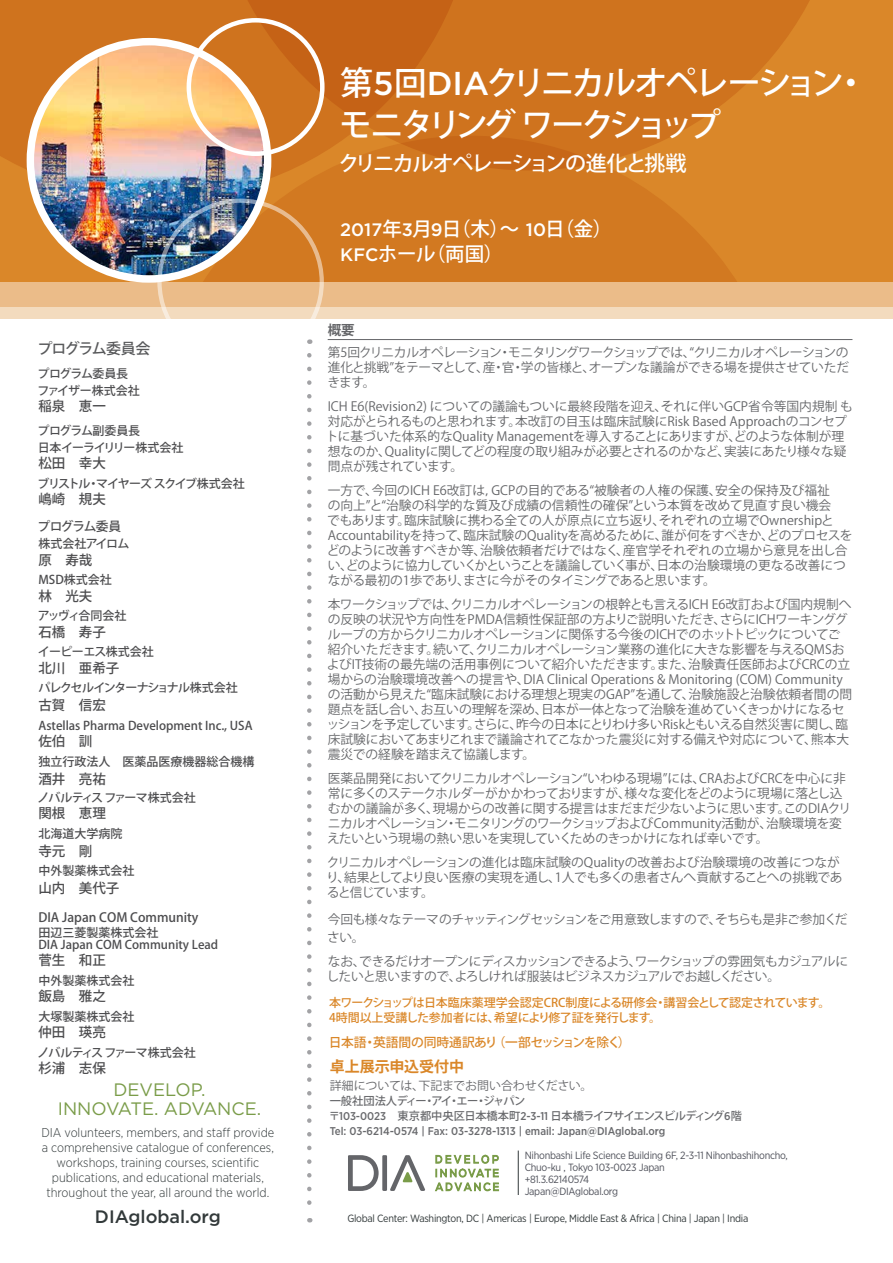
<style>
.page{position:relative;width:893px;height:1263px;background:#fff}
.page>*{position:absolute;margin:0;border:0;box-sizing:border-box;transform-origin:0 0}
.t1{font:500 33px/42px "Koz Go Pro";letter-spacing:-.115em;color:#fff}
.t2{font:500 21px "Koz Go Pro";letter-spacing:-.07em;color:#fff}
.t3{font:500 19.5px/25.5px "Koz Go Pro";color:#fff}
.t4{font:18px/19.5px "Gotham";color:#7a9c49;text-align:center}
.t5{font:500 18px "Gotham";color:#32393a}
.t6{font:700 15px "Koz Go Pro";color:#da8729}
.t7{font:500 15px "Koz Go Pro";letter-spacing:-.05em;color:#58595b}
.t8{font:500 13.5px "Koz Go Pro";color:#4d4d4f}
.t9{font:700 13.5px "Koz Go Pro";color:#656669}
.t10{font:12.75px/15px "Koz Go Pro";letter-spacing:-.01em;color:#656669}
.t11{font:300 12.75px/15px "Gotham Narrow";color:#32393a;text-align:center}
.t12{font:12.75px/18px "Koz Go Pro";letter-spacing:-.05em;color:#656669}
.t13{font:500 12.75px "Koz Go Pro";letter-spacing:-.035em;color:#da8729}
.t14{font:500 12.75px "Koz Go Pro";color:#4d4d4f}
.t15{font:500 12.75px "Koz Go Pro";letter-spacing:-.07em;color:#4d4d4f}
.t16{font:500 12px/12px "Koz Go Pro";color:#4d4d4f}
.t17{font:500 12px/15px "Koz Go Pro";letter-spacing:-.03em;color:#da8729}
.t18{font:500 12px/16.5px "Koz Go Pro";letter-spacing:-.045em;color:#4d4d4f}
.t19{font:500 12px/16.5px "Koz Go Pro";letter-spacing:-.04em;color:#4d4d4f}
.t20{font:12px "Koz Go Pro";letter-spacing:-.01em;color:#696a6d}
.t21{font:500 12px "Koz Go Pro";letter-spacing:-.1em;color:#4d4d4f}
.t22{font:500 12px "Koz Go Pro";letter-spacing:-.08em;color:#4d4d4f}
.t23{font:500 12px "Koz Go Pro";letter-spacing:-.06em;color:#4d4d4f}
.t24{font:500 12px "Koz Go Pro";letter-spacing:-.14em;color:#4d4d4f}
.t25{font:500 11.25px/15px "Koz Go Pro";letter-spacing:-.04em;color:#696a6d}
.t26{font:500 11.25px "Gotham Narrow";color:#696a6d}
.t27{font:10.5px/12px "Gotham Narrow";letter-spacing:-.025em;color:#50525b}
.t28{font:10.5px "Gotham Narrow";letter-spacing:-.025em;color:#32393a}
.s1{font-family:"Gotham"}
.s2{font-family:"Gotham";font-size:18px}
.s3{font-family:"Gotham Narrow"}
</style>
<div class="page">
<div style="left:0;top:0;width:893px;height:293px;background:#da8729"></div>
<svg style="left:0;top:0;width:211px;height:198px;background:#d17927"></svg>
<svg style="left:211px;top:0;width:599px;height:136px;background:#ce7320"></svg>
<svg style="left:190px;top:136px;width:547px;height:146px;fill:#d27921"></svg>
<div style="left:0;top:282px;width:893px;height:25px;background:#ebbc89"></div>
<div style="left:0;top:308px;width:893px;height:11px;background:#f3dbbe"></div>
<svg style="left:435px;top:1155px;width:65px;height:36px"></svg>
<svg style="left:348px;top:1155px;width:77px;height:36px"></svg>
<hr style="left:518px;top:1150px;width:1px;height:45px;background:#32393a">
<img style="left:30px;top:42px;width:238px;height:237px;border-radius:119px">
<div style="left:27px;top:38px;width:244px;height:245px;border:7px solid #fff;border-radius:50%"></div>
<div style="left:157px;top:199px;width:167px;height:166px;border:4px solid #fff;border-radius:50%"></div>
<svg style="left:307px;top:355px;width:5px;height:867px"></svg>
<div style="left:187px;top:18px;width:138px;height:138px;border:4px solid #fff;border-radius:50%"></div>
<hr style="left:328px;top:339px;width:524px;height:1px;background:#656669">
<h1 class="t1" style="left:339px;top:63px;width:530px">第<span class="s1">5</span>回<span class="s1">DIA</span>クリニカルオペレーション・モニタリング ワークショップ</h1>
<h2 class="t2" style="left:338px;top:150px;width:350px">クリニカルオペレーションの進化と挑戦</h2>
<h3 class="t3" style="left:340px;top:217px;width:274px"><span class="s2">2017</span>年<span class="s2">3</span>月<span class="s2">9</span>日（木）～ <span class="s2">10</span>日（金）<br><span class="s2">KFC</span>ホール（両国）</h3>
<p class="t9" style="left:328px;top:321px;width:28px">概要</p>
<p class="t10" style="left:327px;top:345px;width:523px;text-align:justify">第5回クリニカルオペレーション・モニタリングワークショップでは、“クリニカルオペレーションの進化と挑戦”をテーマとして、産・官・学の皆様と、オープンな議論ができる場を提供させていただきます。</p>
<p class="t10" style="left:326px;top:399px;width:528px">ICH E6(Revision2) についての議論もついに最終段階を迎え、それに伴いGCP省令等国内規制 も対応がとられるものと思われます。本改訂の目玉は臨床試験にRisk Based Approachのコンセプトに基づいた体系的なQuality Managementを導入することにありますが、どのような体制が理想なのか、Qualityに関してどの程度の取り組みが必要とされるのかなど、実装にあたり様々な疑問点が残されています。</p>
<p class="t10" style="left:327px;top:483px;width:528px">一方で、今回のICH E6改訂は，GCPの目的である“被験者の人権の保護、安全の保持及び福祉<br>の向上”と“治験の科学的な質及び成績の信頼性の確保”という本質を改めて見直す良い機会<br>でもあります。臨床試験に携わる全ての人が原点に立ち返り、それぞれの立場でOwnershipとAccountabilityを持って、臨床試験のQualityを高めるために、誰が何をすべきか、どのプロセスをどのように改善すべきか等、治験依頼者だけではなく、産官学それぞれの立場から意見を出し合い、どのように協力していくかということを議論していく事が、日本の治験環境の更なる改善につながる最初の1歩であり、まさに今がそのタイミングであると思います。</p>
<p class="t10" style="left:327px;top:597px;width:527px">本ワークショップでは、クリニカルオペレーションの根幹とも言えるICH E6改訂および国内規制への反映の状況や方向性をPMDA信頼性保証部の方よりご説明いただき、さらにICHワーキンググループの方からクリニカルオペレーションに関係する今後のICHでのホットトピックについてご紹介いただきます。続いて、クリニカルオペレーション業務の進化に大きな影響を与えるQMSおよびIT技術の最先端の活用事例について紹介いただきます。また、治験責任医師およびCRCの立場からの治験環境改善への提言や、DIA Clinical Operations &amp; Monitoring (COM) Communityの活動から見えた“臨床試験における理想と現実のGAP”を通して、治験施設と治験依頼者間の問題点を話し合い、お互いの理解を深め、日本が一体となって治験を進めていくきっかけになるセッションを予定しています。さらに、昨今の日本にとりわけ多いRiskともいえる自然災害に関し、臨床試験においてあまりこれまで議論されてこなかった震災に対する備えや対応について、熊本大震災での経験を踏まえて協議します。</p>
<p class="t10" style="left:327px;top:771px;width:526px">医薬品開発においてクリニカルオペレーション“いわゆる現場”には、CRAおよびCRCを中心に非常に多くのステークホルダーがかかわっておりますが、様々な変化をどのように現場に落とし込むかの議論が多く、現場からの改善に関する提言はまだまだ少ないように思います。このDIAクリニカルオペレーション・モニタリングのワークショップおよびCommunity活動が、治験環境を変えたいという現場の熱い思いを実現していくためのきっかけになれば幸いです。</p>
<p class="t10" style="left:326px;top:855px;width:518px">クリニカルオペレーションの進化は臨床試験のQualityの改善および治験環境の改善につながり、結果としてより良い医療の実現を通し、1人でも多くの患者さんへ貢献することへの挑戦であると信じています。</p>
<p class="t12" style="left:327px;top:910px;width:522px">今回も様々なテーマのチャッティングセッションをご用意致しますので、そちらも是非ご参加ください。</p>
<p class="t12" style="left:326px;top:954px;width:523px;line-height:15px">なお、できるだけオープンにディスカッションできるよう、ワークショップの雰囲気もカジュアルにしたいと思いますので、よろしければ服装はビジネスカジュアルでお越しください。</p>
<p class="t7" style="left:37px;top:339px;width:115px">プログラム委員会</p>
<p class="t19" style="left:38px;top:366px;width:104px">プログラム委員長ファイザー株式会社</p>
<p class="t8" style="left:38px;top:398px;width:69px">稲泉　恵一</p>
<p class="t18" style="left:38px;top:423px;width:147px">プログラム副委員長<br>日本イーライリリー株式会社</p>
<p class="t8" style="left:38px;top:455px;width:69px">松田　幸大</p>
<p class="t21" style="left:38px;top:476px;width:209px">ブリストル・マイヤーズ スクイブ株式会社</p>
<p class="t8" style="left:38px;top:491px;width:69px">嶋崎　規夫</p>
<p class="t15" style="left:38px;top:519px;width:85px">プログラム委員</p>
<p class="t23" style="left:38px;top:536px;width:93px">株式会社アイロム</p>
<p class="t8" style="left:38px;top:551px;width:56px">原　寿哉</p>
<p class="t16" style="left:38px;top:574px;width:75px">MSD株式会社</p>
<p class="t8" style="left:38px;top:587px;width:56px">林　光夫</p>
<p class="t24" style="left:38px;top:608px;width:90px">アッヴィ合同会社</p>
<p class="t8" style="left:38px;top:623px;width:69px">石橋　寿子</p>
<p class="t19" style="left:38px;top:644px;width:117px">イーピーエス株式会社</p>
<p class="t8" style="left:38px;top:659px;width:83px">北川　亜希子</p>
<p class="t22" style="left:38px;top:680px;width:201px">パレクセルインターナショナル株式会社</p>
<p class="t8" style="left:38px;top:696px;width:69px">古賀　信宏</p>
<p class="t16" style="left:38px;top:720px;width:216px">Astellas Pharma Development Inc., USA</p>
<p class="t8" style="left:38px;top:732px;width:56px">佐伯　訓</p>
<p class="t16" style="left:38px;top:756px;width:218px">独立行政法人　医薬品医療機器総合機構</p>
<p class="t8" style="left:38px;top:770px;width:69px">酒井　亮祐</p>
<p class="t18" style="left:37px;top:789px;width:160px">ノバルティス ファーマ株式会社</p>
<p class="t8" style="left:38px;top:804px;width:69px">関根　恵理</p>
<p class="t16" style="left:38px;top:828px;width:86px">北海道大学病院</p>
<p class="t8" style="left:38px;top:842px;width:56px">寺元　剛</p>
<p class="t16" style="left:38px;top:865px;width:98px">中外製薬株式会社</p>
<p class="t8" style="left:38px;top:879px;width:83px">山内　美代子</p>
<p class="t14" style="left:38px;top:909px;width:162px">DIA Japan COM Community</p>
<p class="t16" style="left:38px;top:927px;width:181px">田辺三菱製薬株式会社<br>DIA Japan COM Community Lead</p>
<p class="t8" style="left:38px;top:951px;width:69px">菅生　和正</p>
<p class="t16" style="left:38px;top:975px;width:98px">中外製薬株式会社</p>
<p class="t8" style="left:38px;top:987px;width:69px">飯島　雅之</p>
<p class="t16" style="left:38px;top:1011px;width:98px">大塚製薬株式会社</p>
<p class="t8" style="left:38px;top:1023px;width:69px">仲田　瑛亮</p>
<p class="t18" style="left:37px;top:1044px;width:160px">ノバルティス ファーマ株式会社</p>
<p class="t8" style="left:38px;top:1059px;width:69px">杉浦　志保</p>
<p class="t6" style="left:330px;top:1057px;width:136px">卓上展示申込受付中</p>
<p class="t20" style="left:330px;top:1078px;width:264px">詳細については、下記までお問い合わせください。</p>
<p class="t25" style="left:329px;top:1094px;width:415px">一般社団法人ディー・アイ・エー・ジャパン<br>〒<span class="s3">103-0023</span> 東京都中央区日本橋本町<span class="s3">2-3-11</span> 日本橋ライフサイエンスビルディング<span class="s3">6</span>階</p>
<p class="t26" style="left:330px;top:1124px;width:337px">Tel: 03-6214-0574 | Fax: 03-3278-1313 | email: Japan@DIAglobal.org</p>
<p class="t17" style="left:329px;top:995px;width:503px">本ワークショップは日本臨床薬理学会認定CRC制度による研修会・講習会として認定されています。<br>4時間以上受講した参加者には、希望により修了証を発行します。</p>
<p class="t13" style="left:329px;top:1034px;width:303px">日本語・英語間の同時通訳あり （一部セッションを除く）</p>
<h3 class="t4" style="left:58px;top:1079px;width:205px">DEVELOP.<br>INNOVATE. ADVANCE.</h3>
<p class="t11" style="left:41px;top:1125px;width:234px">DIA volunteers, members, and staff provide a comprehensive catalogue of conferences, workshops, training courses, scientific publications, and educational materials, throughout the year, all around the world.</p>
<h3 class="t5" style="left:95px;top:1204px;width:127px">DIAglobal.org</h3>
<p class="t28" style="left:347px;top:1212px;width:402px">Global Center: Washington, DC | Americas | Europe, Middle East &amp; Africa | China | Japan | India</p>
<p class="t27" style="left:525px;top:1149px;width:265px">Nihonbashi Life Science Building 6F, 2-3-11 Nihonbashihoncho, Chuo-ku , Tokyo 103-0023 Japan<br>+81.3.62140574<br>Japan@DIAglobal.org</p>
</div>
